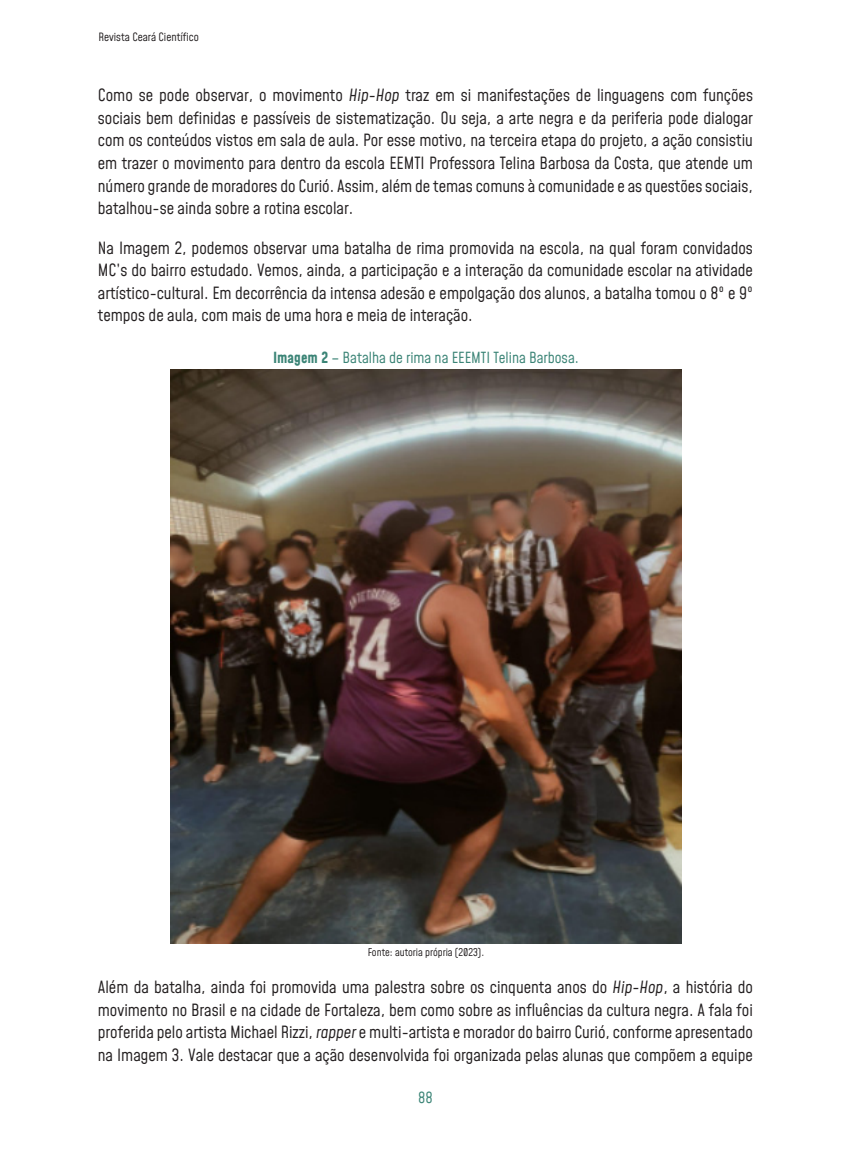
<style>
.page{position:relative;width:851px;height:1149px;background:#fff}
.page>*{position:absolute;margin:0;border:0;box-sizing:border-box;transform-origin:0 0}
.corpo_texto_Mohave{font:16.5px/22.5px "Mohave";color:#231f20;text-align:justify}
.figura_header_Mohave{font:15px "Mohave";color:#3b8476}
.t1{font:11.25px "Mohave";color:#231f20}
.figura_fonte_Mohave{font:10.5px "Mohave";color:#231f20}
.s1{font-style:italic}
.s2{font-weight:700}
</style>
<div class="page">
<img style="left:171px;top:369px;width:510px;height:574px">
<p class="t1" style="left:98px;top:29px;width:102px">Revista Ceará Científico</p>
<p class="corpo_texto_Mohave" style="left:98px;top:85px;width:656px">Como se pode observar, o movimento <span class="s1">Hip-Hop</span> traz em si manifestações de linguagens com funções sociais bem definidas e passíveis de sistematização. Ou seja, a arte negra e da periferia pode dialogar com os conteúdos vistos em sala de aula. Por esse motivo, na terceira etapa do projeto, a ação consistiu em trazer o movimento para dentro da escola EEMTI Professora Telina Barbosa da Costa, que atende um número grande de moradores do Curió. Assim, além de temas comuns à comunidade e as questões sociais, batalhou-se ainda sobre a rotina escolar.</p>
<p class="corpo_texto_Mohave" style="left:98px;top:237px;width:656px">Na Imagem 2, podemos observar uma batalha de rima promovida na escola, na qual foram convidados MC’s do bairro estudado. Vemos, ainda, a participação e a interação da comunidade escolar na atividade artístico-cultural. Em decorrência da intensa adesão e empolgação dos alunos, a batalha tomou o 8º e 9º tempos de aula, com mais de uma hora e meia de interação.</p>
<p class="figura_header_Mohave" style="left:273px;top:348px;width:307px"><span class="s2">Imagem 2</span> – Batalha de rima na EEEMTI Telina Barbosa.</p>
<p class="figura_fonte_Mohave" style="left:367px;top:945px;width:118px">Fonte: autoria própria (2023).</p>
<p class="corpo_texto_Mohave" style="left:98px;top:976px;width:656px">Além da batalha, ainda foi promovida uma palestra sobre os cinquenta anos do <span class="s1">Hip-Hop</span>, a história do movimento no Brasil e na cidade de Fortaleza, bem como sobre as influências da cultura negra. A fala foi proferida pelo artista Michael Rizzi, <span class="s1">rapper</span> e multi-artista e morador do bairro Curió, conforme apresentado na Imagem 3. Vale destacar que a ação desenvolvida foi organizada pelas alunas que compõem a equipe</p>
<p class="figura_header_Mohave" style="left:418px;top:1087px;width:16px">88</p>
</div>
